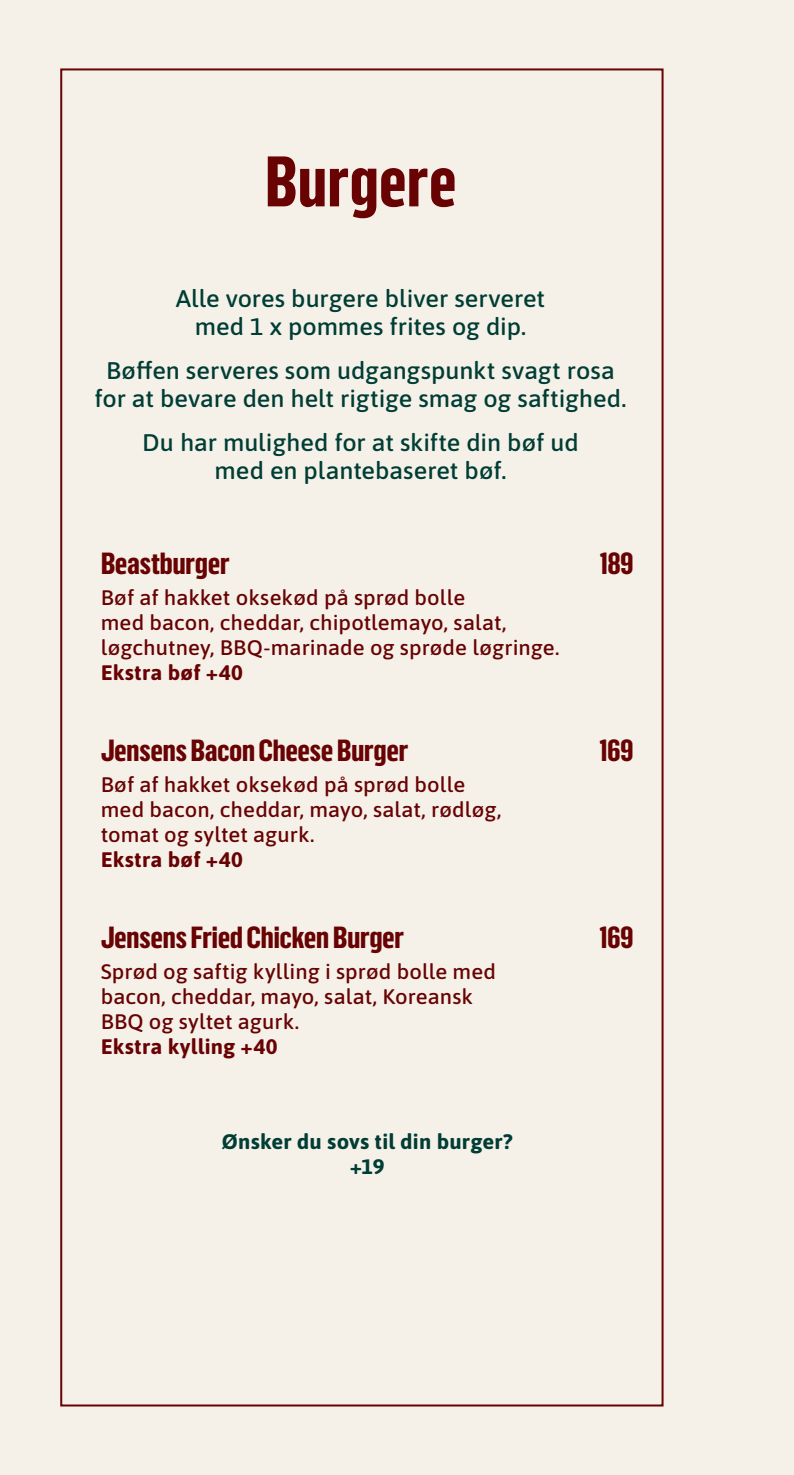
<style>
.page{position:relative;width:794px;height:1475px;background:#fff}
.page>*{position:absolute;margin:0;border:0;box-sizing:border-box;transform-origin:0 0}
.t1{font:700 70px "Flama Cond";letter-spacing:-.01em;color:#680203}
.t2{font:700 30px "Flama Cond";letter-spacing:-.02em;color:#680203;scale:1.05 1}
.t3{font:500 24px/28px "Asap";letter-spacing:-.005em;color:#003d34;text-align:center;scale:1.05 1}
.t4{font:500 21px/25px "Asap";letter-spacing:.005em;color:#680203;scale:1.05 1}
.t5{font:700 21px "Asap";letter-spacing:.015em;color:#680203;scale:1.05 1}
.t6{font:700 21px/25px "Asap";letter-spacing:.01em;color:#003d34;text-align:center;scale:1.05 1}
</style>
<div class="page">
<div style="left:0;top:0;width:794px;height:1474px;background:#f5f1e9"></div>
<h1 class="t1" style="left:265px;top:135px;width:194px">Burgere</h1>
<p class="t3" style="left:176px;top:283px;width:353px">Alle vores burgere bliver serveret med 1 x pommes frites og dip.</p>
<p class="t3" style="left:94px;top:355px;width:508px">Bøffen serveres som udgangspunkt svagt rosa for at bevare den helt rigtige smag og saftighed.</p>
<p class="t3" style="left:142px;top:427px;width:417px">Du har mulighed for at skifte din bøf ud med en plantebaseret bøf.</p>
<h2 class="t2" style="left:101px;top:543px;width:124px">Beastburger</h2>
<h2 class="t2" style="left:599px;top:543px;width:34px">189</h2>
<p class="t4" style="left:101px;top:584px;width:438px">Bøf af hakket oksekød på sprød bolle<br>med bacon, cheddar, chipotlemayo, salat, løgchutney, BBQ-marinade og sprøde løgringe.</p>
<p class="t5" style="left:101px;top:657px;width:137px">Ekstra bøf +40</p>
<h2 class="t2" style="left:101px;top:730px;width:294px">Jensens Bacon Cheese Burger</h2>
<h2 class="t2" style="left:599px;top:730px;width:34px">169</h2>
<p class="t4" style="left:101px;top:770px;width:383px">Bøf af hakket oksekød på sprød bolle med bacon, cheddar, mayo, salat, rødløg, tomat og syltet agurk.</p>
<p class="t5" style="left:101px;top:844px;width:137px">Ekstra bøf +40</p>
<h2 class="t2" style="left:101px;top:917px;width:291px">Jensens Fried Chicken Burger</h2>
<h2 class="t2" style="left:599px;top:917px;width:34px">169</h2>
<p class="t4" style="left:101px;top:957px;width:378px">Sprød og saftig kylling i sprød bolle med bacon, cheddar, mayo, salat, Koreansk<br>BBQ og syltet agurk.</p>
<p class="t5" style="left:101px;top:1031px;width:170px">Ekstra kylling +40</p>
<p class="t6" style="left:222px;top:1127px;width:278px">Ønsker du sovs til din burger? +19</p>
</div>
